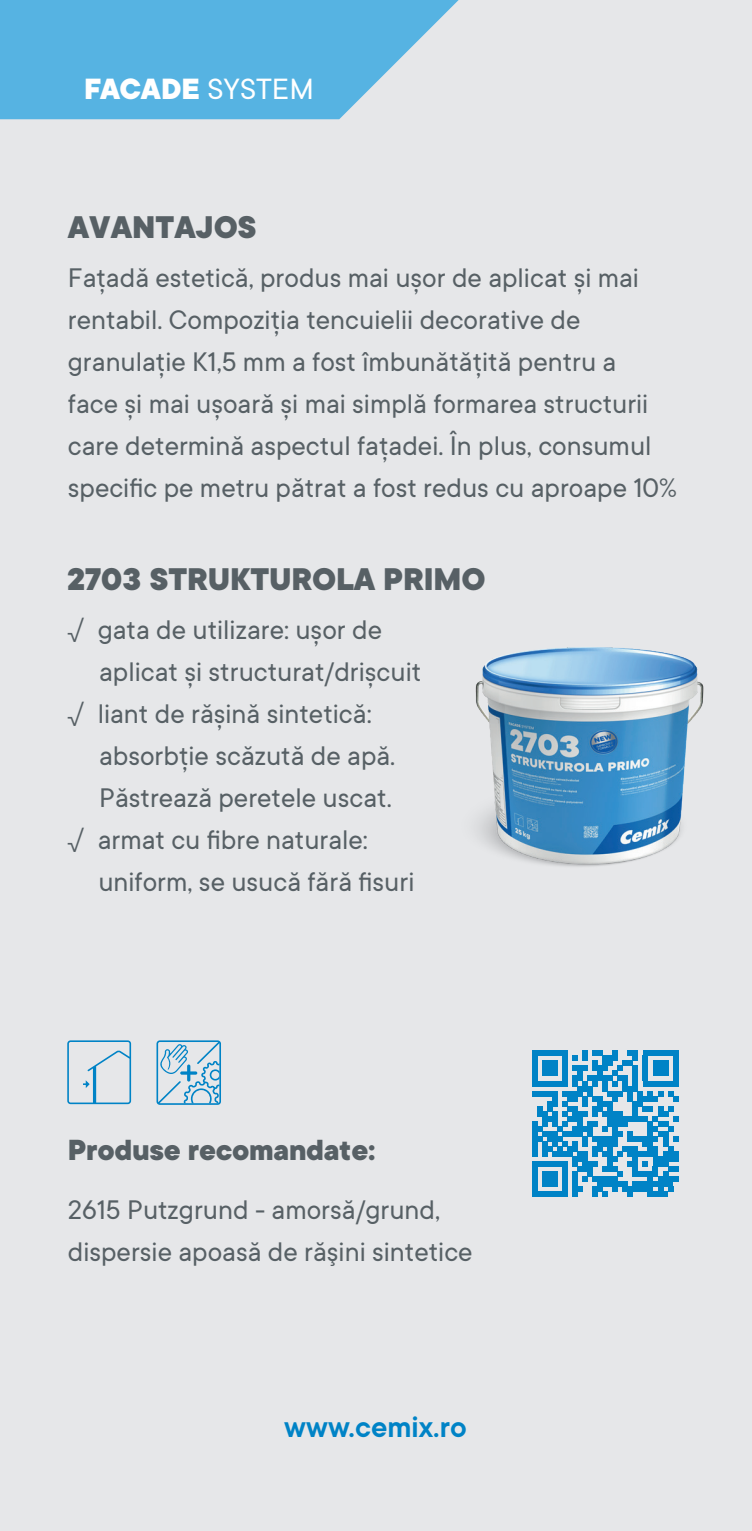
<style>
.page{position:relative;width:752px;height:1531px;background:#fff}
.page>*{position:absolute;margin:0;border:0;box-sizing:border-box;transform-origin:0 0}
.t1{font:800 34.5px "TT Commons";letter-spacing:-.005em;color:#576065}
.t2{font:800 32.25px "TT Commons";letter-spacing:-.01em;color:#fff}
.t3{font:800 32px "TT Commons";letter-spacing:-.01em;color:#576065}
.t4{font:600 32px "TT Commons";color:#0083c6}
.t5{font:29.75px/42px "TT Commons";color:#576065}
.s1{font-weight:400}
</style>
<div class="page">
<div style="left:0;top:0;width:751px;height:1531px;background:#e6e7e9"></div>
<svg style="left:0;top:0;width:458px;height:119px;background:#68b9e2"></svg>
<img style="left:475px;top:647px;width:229px;height:220px">
<svg style="left:67px;top:1040px;width:64px;height:64px"></svg>
<svg style="left:156px;top:1040px;width:65px;height:65px"></svg>
<svg style="left:532px;top:1051px;width:145px;height:146px"></svg>
<div style="left:647px;top:1191px;width:20px;height:6px;background:#0083c6"></div>
<p class="t2" style="left:84px;top:67px;width:231px">FACADE <span class="s1">SYSTEM</span></p>
<p class="t1" style="left:68px;top:204px;width:190px">AVANTAJOS</p>
<p class="t5" style="left:68px;top:256px;width:610px">Fațadă estetică, produs mai ușor de aplicat și mai rentabil. Compoziția tencuielii decorative de granulație K1,5 mm a fost îmbunătățită pentru a<br>face și mai ușoară și mai simplă formarea structurii care determină aspectul fațadei. În plus, consumul specific pe metru pătrat a fost redus cu aproape 10%</p>
<p class="t1" style="left:67px;top:555px;width:419px">2703 STRUKTUROLA PRIMO</p>
<p class="t5" style="left:67px;top:608px;width:316px">√ gata de utilizare: ușor de</p>
<p class="t5" style="left:99px;top:650px;width:323px">aplicat și structurat/drișcuit</p>
<p class="t5" style="left:67px;top:692px;width:306px">√ liant de rășină sintetică:</p>
<p class="t5" style="left:99px;top:734px;width:297px">absorbție scăzută de apă.</p>
<p class="t5" style="left:99px;top:776px;width:294px">Păstrează peretele uscat.</p>
<p class="t5" style="left:67px;top:818px;width:302px">√ armat cu fibre naturale:</p>
<p class="t5" style="left:98px;top:860px;width:317px">uniform, se usucă fără fisuri</p>
<p class="t3" style="left:68px;top:1128px;width:309px">Produse recomandate:</p>
<p class="t5" style="left:68px;top:1188px;width:406px">2615 Putzgrund - amorsă/grund, dispersie apoasă de răşini sintetice</p>
<p class="t4" style="left:284px;top:1407px;width:184px">www.cemix.ro</p>
</div>
